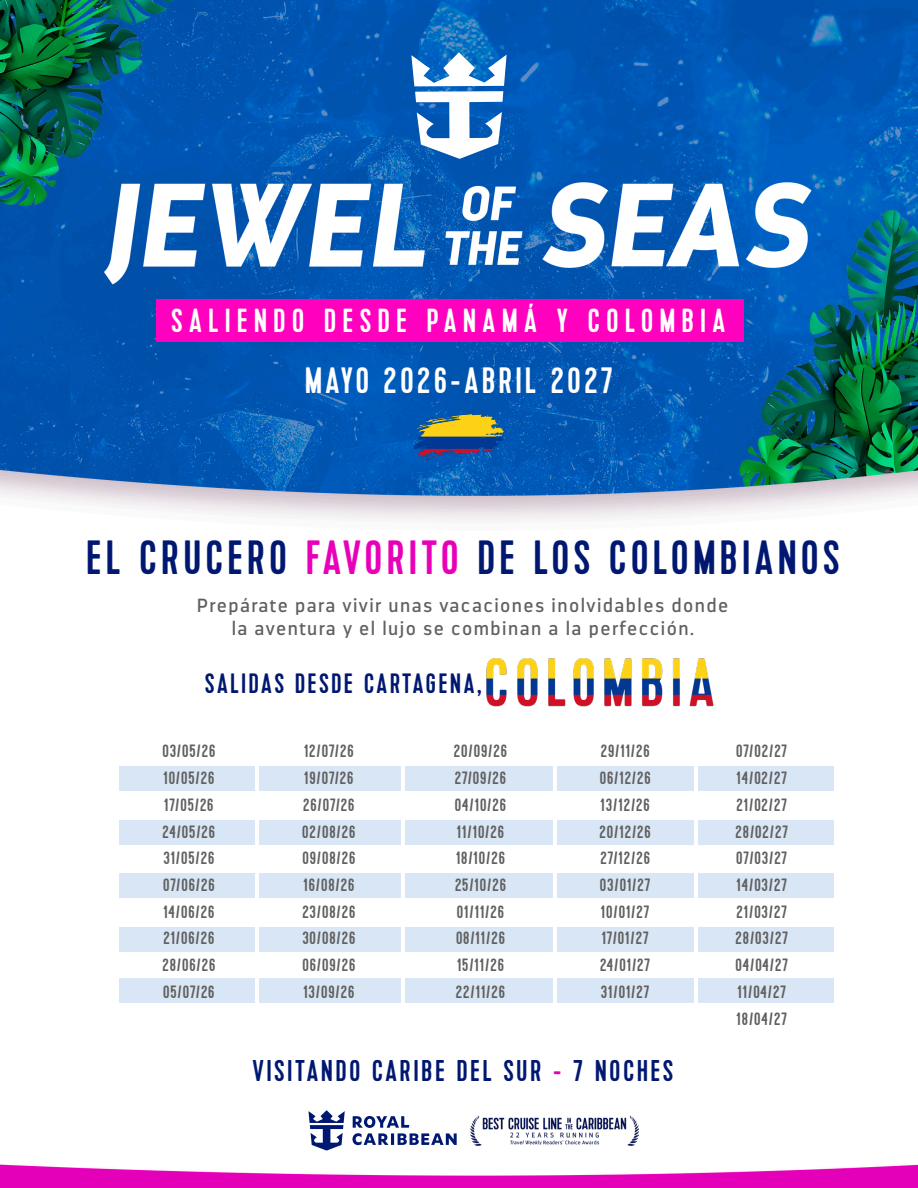
<style>
.page{position:relative;width:918px;height:1188px;background:#fff}
.page>*{position:absolute;margin:0;border:0;box-sizing:border-box;transform-origin:0 0}
.t1{font:48px "Kapra";letter-spacing:.1em;color:#001871}
.t2{font:36.6px "Kapra";letter-spacing:.1em;color:#fff}
.t3{font:33.3px "Kapra";letter-spacing:.2em;color:#fff}
.t4{font:30px "Kapra";letter-spacing:.1em;color:#001871}
.t5{font:28.05px "Kapra";letter-spacing:.1em;color:#001871}
.t6{font:19.05px/22.8px "Darwin";letter-spacing:.075em;color:#606060;text-align:center}
.t7{font:17.85px/26.7px "Kapra";letter-spacing:.05em;color:#606060;text-align:justify}
.s1{color:#e800b9}
</style>
<div class="page">
<img style="left:0;top:0;width:918px;height:1188px">
<div style="left:119px;top:766px;width:715px;height:25px;background:#d9e6f5"></div>
<div style="left:119px;top:820px;width:715px;height:25px;background:#d9e6f5"></div>
<div style="left:119px;top:873px;width:715px;height:24px;background:#d9e6f5"></div>
<div style="left:119px;top:927px;width:715px;height:24px;background:#d9e6f5"></div>
<div style="left:119px;top:979px;width:715px;height:24px;background:#d9e6f5"></div>
<hr style="left:255px;top:730px;width:4px;height:302px;background:#fff">
<hr style="left:401px;top:730px;width:4px;height:302px;background:#fff">
<hr style="left:553px;top:730px;width:4px;height:302px;background:#fff">
<hr style="left:694px;top:730px;width:4px;height:302px;background:#fff">
<svg style="left:411px;top:52px;width:96px;height:107px"></svg>
<img style="left:99px;top:175px;width:720px;height:112px">
<div style="left:156px;top:299px;width:588px;height:43px;background:#ff00be"></div>
<img style="left:479px;top:647px;width:242px;height:68px">
<img style="left:413px;top:412px;width:93px;height:49px">
<svg style="left:308px;top:1110px;width:149px;height:41px"></svg>
<img style="left:471px;top:1115px;width:167px;height:31px">
<h3 class="t3" style="left:172px;top:301px;width:555px">SALIENDO DESDE PANAMÁ Y COLOMBIA</h3>
<h2 class="t2" style="left:305px;top:359px;width:309px">MAYO 2026-ABRIL 2027</h2>
<h1 class="t1" style="left:86px;top:530px;width:754px">EL CRUCERO <span class="s1">FAVORITO</span> DE LOS COLOMBIANOS</h1>
<p class="t6" style="left:197px;top:594px;width:533px">Prepárate para vivir unas vacaciones inolvidables donde la aventura y el lujo se combinan a la perfección.</p>
<h3 class="t5" style="left:205px;top:667px;width:278px">SALIDAS DESDE CARTAGENA,</h3>
<p class="t7" style="left:162px;top:738px;width:54px">03/05/26<br>10/05/26<br>17/05/26<br>24/05/26<br>31/05/26<br>07/06/26<br>14/06/26<br>21/06/26<br>28/06/26<br>05/07/26</p>
<p class="t7" style="left:302px;top:738px;width:55px">12/07/26<br>19/07/26<br>26/07/26<br>02/08/26<br>09/08/26<br>16/08/26<br>23/08/26<br>30/08/26<br>06/09/26<br>13/09/26</p>
<p class="t7" style="left:454px;top:738px;width:55px;text-align:left">20/09/26<br>27/09/26<br>04/10/26<br>11/10/26<br>18/10/26<br>25/10/26<br>01/11/26<br>08/11/26<br>15/11/26<br>22/11/26</p>
<p class="t7" style="left:600px;top:738px;width:53px">29/11/26<br>06/12/26<br>13/12/26<br>20/12/26<br>27/12/26<br>03/01/27<br>10/01/27<br>17/01/27<br>24/01/27<br>31/01/27</p>
<p class="t7" style="left:736px;top:738px;width:54px">07/02/27<br>14/02/27<br>21/02/27<br>28/02/27<br>07/03/27<br>14/03/27<br>21/03/27<br>28/03/27<br>04/04/27<br>11/04/27<br>18/04/27</p>
<h3 class="t4" style="left:252px;top:1053px;width:422px">VISITANDO CARIBE DEL SUR <span class="s1">-</span> 7 NOCHES</h3>
</div>
